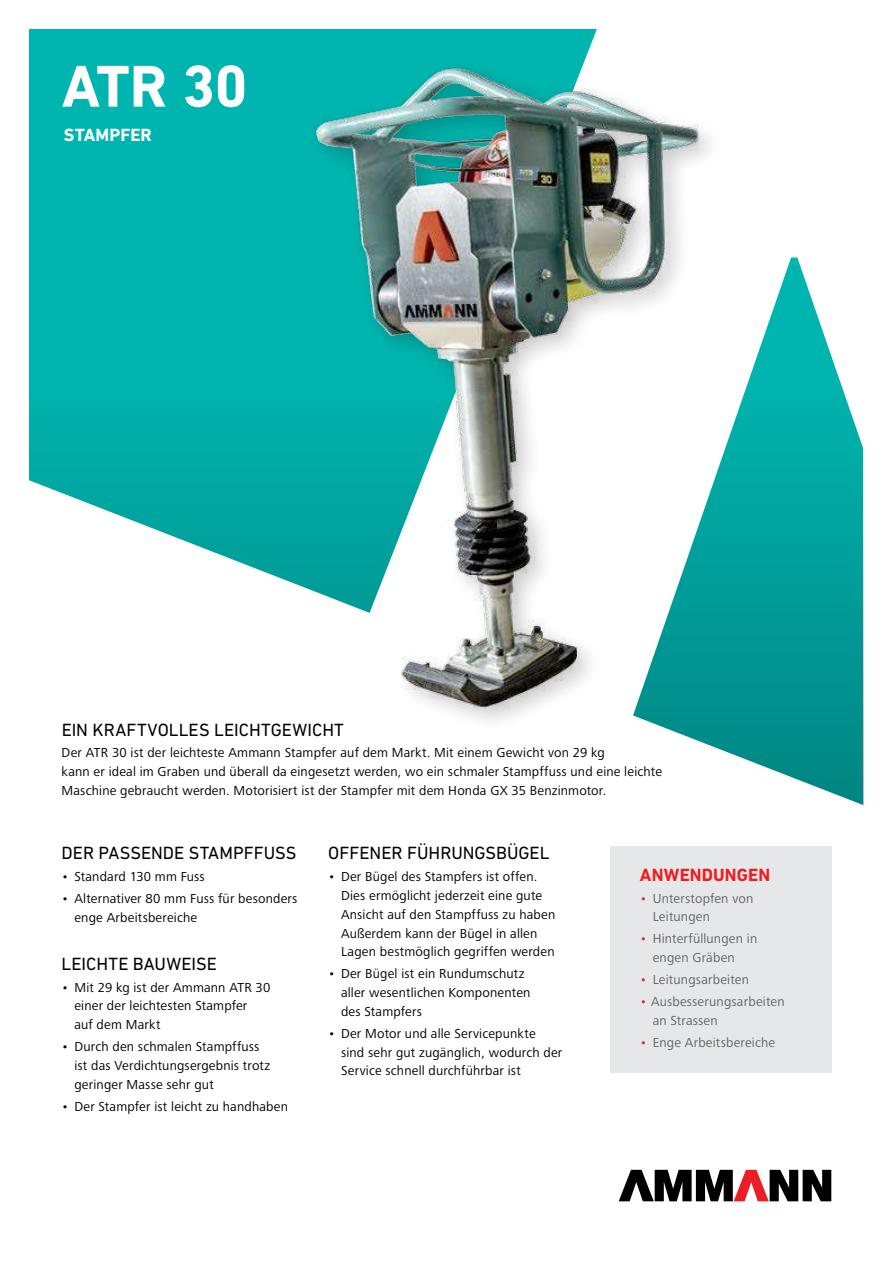
<style>
.page{position:relative;width:893px;height:1263px;background:#fff}
.page>*{position:absolute;margin:0;border:0;box-sizing:border-box;transform-origin:0 0}
.t1{font:700 60px "DIN Next LT Pro";color:#fff}
.t2{font:18px "DIN Next LT Pro";color:#000}
.t3{font:700 18px "DIN Next LT Pro";letter-spacing:.005em;color:#ed1d24}
.t4{font:700 18px "DIN Next LT Pro";letter-spacing:.005em;color:#fff}
.t5{font:13.5px/18.8px "Frutiger Next LTW1 G";letter-spacing:.015em;color:#000}
.t6{font:13.5px/18.8px "Frutiger Next LTW1 G";letter-spacing:.015em;color:#636466}
.s1{color:#ed1d24}
</style>
<div class="page">
<div style="left:30px;top:30px;width:833px;height:855px;background:#00b5af"></div>
<div style="left:29px;top:469px;width:835px;height:604px;background:#fff"></div>
<svg style="left:781px;top:30px;width:83px;height:754px"></svg>
<svg style="left:619px;top:1170px;width:212px;height:31px"></svg>
<div style="left:610px;top:846px;width:221px;height:226px;background:#e6e7e8"></div>
<img style="left:195px;top:29px;width:586px;height:761px">
<h1 class="t1" style="left:62px;top:65px;width:188px">ATR 30</h1>
<h2 class="t4" style="left:64px;top:129px;width:90px">STAMPFER</h2>
<h2 class="t2" style="left:62px;top:720px;width:284px">EIN KRAFTVOLLES LEICHTGEWICHT</h2>
<p class="t5" style="left:62px;top:745px;width:602px">Der ATR 30 ist der leichteste Ammann Stampfer auf dem Markt. Mit einem Gewicht von 29 kg<br>kann er ideal im Graben und überall da eingesetzt werden, wo ein schmaler Stampffuss und eine leichte<br>Maschine gebraucht werden. Motorisiert ist der Stampfer mit dem Honda GX 35 Benzinmotor.</p>
<h2 class="t2" style="left:62px;top:844px;width:236px">DER PASSENDE STAMPFFUSS</h2>
<p class="t5" style="left:62px;top:868px;width:145px">• Standard 130 mm Fuss</p>
<p class="t5" style="left:74px;top:890px;width:225px;text-indent:-13px">• Alternativer 80 mm Fuss für besonders enge Arbeitsbereiche</p>
<h2 class="t2" style="left:62px;top:954px;width:157px">LEICHTE BAUWEISE</h2>
<p class="t5" style="left:74px;top:978px;width:197px;text-indent:-13px">• Mit 29 kg ist der Ammann ATR 30 einer der leichtesten Stampfer<br>auf dem Markt</p>
<p class="t5" style="left:74px;top:1038px;width:197px;text-indent:-13px">• Durch den schmalen Stampffuss ist das Verdichtungsergebnis trotz geringer Masse sehr gut</p>
<p class="t5" style="left:62px;top:1097px;width:228px">• Der Stampfer ist leicht zu handhaben</p>
<h2 class="t2" style="left:328px;top:844px;width:223px">OFFENER FÜHRUNGSBÜGEL</h2>
<p class="t5" style="left:341px;top:868px;width:216px;text-indent:-13px">• Der Bügel des Stampfers ist offen.<br>Dies ermöglicht jederzeit eine gute Ansicht auf den Stampffuss zu haben Außerdem kann der Bügel in allen Lagen bestmöglich gegriffen werden</p>
<p class="t5" style="left:341px;top:965px;width:191px;text-indent:-13px">• Der Bügel ist ein Rundumschutz aller wesentlichen Komponenten des Stampfers</p>
<p class="t5" style="left:341px;top:1024px;width:223px;text-indent:-13px">• Der Motor und alle Servicepunkte<br>sind sehr gut zugänglich, wodurch der<br>Service schnell durchführbar ist</p>
<h2 class="t3" style="left:640px;top:868px;width:132px">ANWENDUNGEN</h2>
<p class="t6" style="left:653px;top:890px;width:102px;text-indent:-13px"><span class="s1">•</span> Unterstopfen von<br>Leitungen</p>
<p class="t6" style="left:653px;top:930px;width:106px;text-indent:-13px"><span class="s1">•</span> Hinterfüllungen in engen Gräben</p>
<p class="t6" style="left:640px;top:971px;width:111px"><span class="s1">•</span> Leitungsarbeiten</p>
<p class="t6" style="left:653px;top:993px;width:133px;text-indent:-13px"><span class="s1">•</span> Ausbesserungsarbeiten an Strassen</p>
<p class="t6" style="left:640px;top:1034px;width:137px"><span class="s1">•</span> Enge Arbeitsbereiche</p>
</div>
